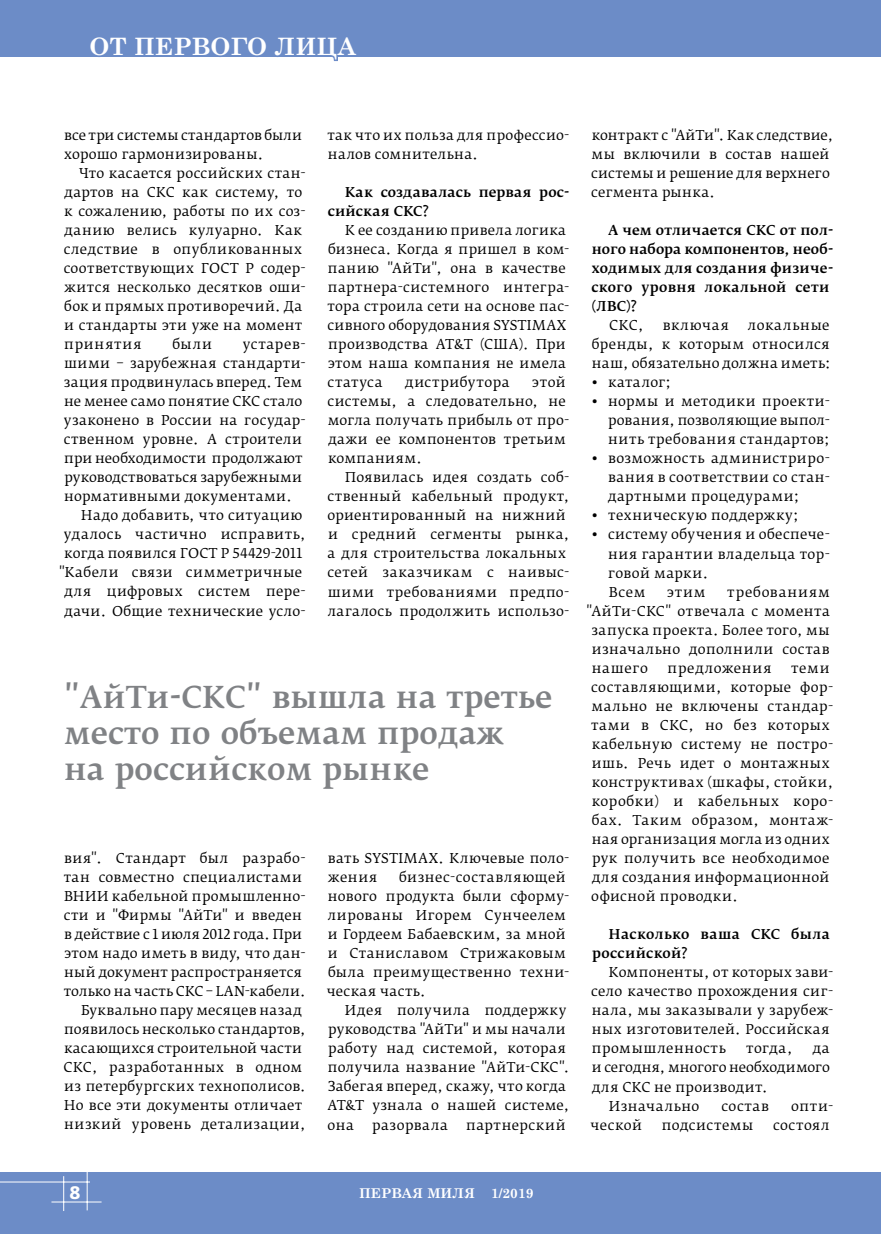
<style>
.page{position:relative;width:881px;height:1234px;background:#fff}
.page>*{position:absolute;margin:0;border:0;box-sizing:border-box;transform-origin:0 0}
.t1{font:500 30px/36px "Fedra Serif B Pro";letter-spacing:.005em;color:#808285}
.t2{font:700 24px "Century Schoolbook";color:#fff}
.t3{font:700 18px "Fedra Sans Pro";color:#fff}
.t4{font:13.5px/19px "Fedra Serif B Pro";letter-spacing:.025em;color:#000}
.t5{font:500 13.5px/19px "Fedra Serif B Pro";letter-spacing:.02em;color:#000}
.t6{font:13.5px/19px "Fedra Serif B Pro";letter-spacing:.005em;color:#000}
.t7{font:13.5px "Fedra Serif B Pro";color:#000}
.t8{font:700 13.5px "Century Schoolbook";color:#fff}
.t9{font:13.5px "Fedra Serif B Pro";letter-spacing:.055em;color:#000}
.t10{font:13.5px "Fedra Serif B Pro";letter-spacing:.05em;color:#000}
.t11{font:13.5px "Fedra Serif B Pro";letter-spacing:.045em;color:#000}
</style>
<div class="page">
<div style="left:0;top:0;width:880px;height:57px;background:#6c8cc7"></div>
<div style="left:0;top:1172px;width:880px;height:61px;background:#6c8cc7"></div>
<hr style="left:51px;top:1201px;width:50px;height:1px;background:#fff">
<hr style="left:87px;top:1171px;width:1px;height:39px;background:#fff">
<hr style="left:63px;top:1175px;width:1px;height:35px;background:#fff">
<hr style="left:0;top:1181px;width:90px;height:1px;background:#fff">
<h2 class="t2" style="left:89px;top:28px;width:268px">От Первого ЛИЦА</h2>
<p class="t6" style="left:64px;top:125px;width:239px">все три системы стандартов были хорошо гармонизированы.</p>
<p class="t4" style="left:64px;top:163px;width:243px;text-indent:15px">Что касается российских стан&shy;дартов на СКС как систему, то к сожалению, работы по их соз&shy;данию велись кулуарно. Как следствие в опубликованных соответствующих ГОСТ Р содер&shy;жится несколько десятков оши&shy;бок и прямых противоречий. Да и стандарты эти уже на момент принятия</p>
<p class="t4" style="left:172px;top:334px;width:41px">были</p>
<p class="t4" style="left:64px;top:334px;width:243px;text-indent:179px">устарев&shy;шими – зарубежная стандарти&shy;зация продвинулась вперед. Тем не менее само понятие СКС стало узаконено в России на государ&shy;ственном уровне. А строители при необходимости продолжают руководствоваться зарубежными нормативными документами.</p>
<p class="t4" style="left:59px;top:506px;width:248px;text-align:right">Надо добавить, что ситуацию удалось частично исправить, когда появился ГОСТ Р 54429-2011 "Кабели связи симметричные для цифровых систем пере&shy;дачи. Общие технические усло-</p>
<p class="t4" style="left:327px;top:125px;width:242px">так что их польза для профессио&shy;налов сомнительна.</p>
<p class="t5" style="left:327px;top:182px;width:243px;text-indent:17px">Как создавалась первая рос&shy;сийская СКС?</p>
<p class="t4" style="left:327px;top:220px;width:243px;text-indent:18px">К ее созданию привела логика бизнеса. Когда я пришел в ком&shy;панию "АйТи", она в качестве партнера-системного интегра&shy;тора строила сети на основе пас&shy;сивного оборудования SYSTIMAX производства AT&amp;T (США). При этом наша компания не имела статуса</p>
<p class="t4" style="left:405px;top:373px;width:106px">дистрибутора</p>
<p class="t4" style="left:327px;top:373px;width:243px;text-indent:205px">этой системы, а следовательно, не могла получать прибыль от про&shy;дажи ее компонентов третьим компаниям.</p>
<p class="t4" style="left:327px;top:468px;width:243px;text-indent:17px">Появилась идея создать соб&shy;ственный кабельный продукт, ориентированный на нижний и средний сегменты рынка, а для строительства локальных сетей заказчикам с наивыс&shy;шими требованиями предпо&shy;лагалось продолжить использо-</p>
<h1 class="t1" style="left:64px;top:679px;width:489px">"АйТи-СКС" вышла на третье место по объемам продаж<br>на российском рынке</h1>
<p class="t4" style="left:64px;top:848px;width:243px;text-align:right">вия". Стандарт был разрабо&shy;тан совместно специалистами<br>ВНИИ кабельной промышленно&shy;сти и "Фирмы "АйТи" и введен в действие с 1 июля 2012 года. При этом надо иметь в виду, что дан&shy;ный документ распространяется только на часть СКС – LAN-кабели.<br>Буквально пару месяцев назад появилось несколько стандартов, касающихся строительной части<br>СКС, разработанных в одном из петербургских технополисов.<br>Но все эти документы отличает низкий уровень детализации,</p>
<p class="t4" style="left:328px;top:848px;width:243px">вать SYSTIMAX. Ключевые поло&shy;жения</p>
<p class="t4" style="left:326px;top:867px;width:244px;text-indent:72px">бизнес-составляющей нового продукта были сформу&shy;лированы Игорем Сунчеелем и Гордеем Бабаевским, за мной и Станиславом Стрижаковым была преимущественно техни&shy;ческая часть.</p>
<p class="t4" style="left:327px;top:1000px;width:243px;text-indent:18px">Идея получила поддержку руководства "АйТи" и мы начали работу над системой, которая получила название "АйТи-СКС".<br>Забегая вперед, скажу, что когда<br>AT&amp;T узнала о нашей системе, она</p>
<p class="t4" style="left:372px;top:1114px;width:77px">разорвала</p>
<p class="t4" style="left:466px;top:1114px;width:101px">партнерский</p>
<p class="t4" style="left:591px;top:125px;width:243px">контракт с "АйТи". Как следствие, мы включили в состав нашей системы и решение для верхнего сегмента рынка.</p>
<p class="t5" style="left:591px;top:220px;width:243px;text-indent:17px">А чем отличается СКС от пол&shy;ного набора компонентов, необ&shy;ходимых для создания физиче&shy;ского уровня локальной сети (ЛВС)?</p>
<p class="t4" style="left:608px;top:316px;width:36px">CКС,</p>
<p class="t11" style="left:662px;top:317px;width:68px">включая</p>
<p class="t4" style="left:591px;top:316px;width:240px;text-align:justify;text-indent:156px">локальные бренды, к которым относился наш, обязательно должна иметь:</p>
<p class="t4" style="left:591px;top:373px;width:81px">• каталог;</p>
<p class="t4" style="left:608px;top:392px;width:223px;text-align:justify;text-indent:-16px">• нормы и методики проекти&shy;рования, позволяющие выпол&shy;нить требования стандартов;</p>
<p class="t4" style="left:608px;top:449px;width:223px;text-align:justify;text-indent:-16px">• возможность администриро&shy;вания в соответствии со стан&shy;дартными процедурами;</p>
<p class="t4" style="left:591px;top:506px;width:208px">• техническую поддержку;</p>
<p class="t4" style="left:608px;top:525px;width:223px;text-indent:-16px">• систему обучения и обеспече&shy;ния гарантии владельца тор&shy;говой марки.<br>Всем</p>
<p class="t4" style="left:667px;top:582px;width:40px">этим</p>
<p class="t9" style="left:727px;top:583px;width:104px">требованиям</p>
<p class="t4" style="left:586px;top:601px;width:245px">"АйТи-СКС" отвечала с момента</p>
<p class="t4" style="left:591px;top:620px;width:239px">запуска проекта. Более того, мы</p>
<p class="t4" style="left:591px;top:639px;width:239px">изначально дополнили состав</p>
<p class="t4" style="left:591px;top:658px;width:58px">нашего</p>
<p class="t10" style="left:667px;top:659px;width:106px">предложения</p>
<p class="t4" style="left:591px;top:658px;width:243px;text-indent:200px">теми составляющими, которые фор&shy;мально не включены стандар&shy;тами в СКС, но без которых кабельную систему не постро&shy;ишь. Речь идет о монтажных конструктивах (шкафы, стойки, коробки) и кабельных коро&shy;бах. Таким образом, монтаж&shy;ная организация могла из одних рук получить все необходимое для создания информационной офисной проводки.</p>
<p class="t5" style="left:591px;top:924px;width:239px;text-indent:17px">Насколько ваша СКС была российской?</p>
<p class="t4" style="left:591px;top:962px;width:243px;text-indent:18px">Компоненты, от которых зави&shy;село качество прохождения сиг&shy;нала, мы заказывали у зарубеж&shy;ных изготовителей. Российская промышленность</p>
<p class="t4" style="left:745px;top:1038px;width:48px">тогда,</p>
<p class="t4" style="left:812px;top:1038px;width:18px">да</p>
<p class="t7" style="left:591px;top:1059px;width:239px">и сегодня, многого необходимого</p>
<p class="t4" style="left:592px;top:1076px;width:177px">для СКС не производит.</p>
<p class="t4" style="left:608px;top:1095px;width:92px">Изначально</p>
<p class="t4" style="left:721px;top:1095px;width:49px">состав</p>
<p class="t4" style="left:790px;top:1095px;width:43px">опти-</p>
<p class="t4" style="left:590px;top:1115px;width:53px">ческой</p>
<p class="t4" style="left:661px;top:1115px;width:93px">подсистемы</p>
<p class="t4" style="left:772px;top:1115px;width:58px">состоял</p>
<h3 class="t3" style="left:69px;top:1180px;width:13px">8</h3>
<p class="t8" style="left:359px;top:1181px;width:176px">ПЕРВАЯ МИЛЯ 1/2019</p>
</div>
